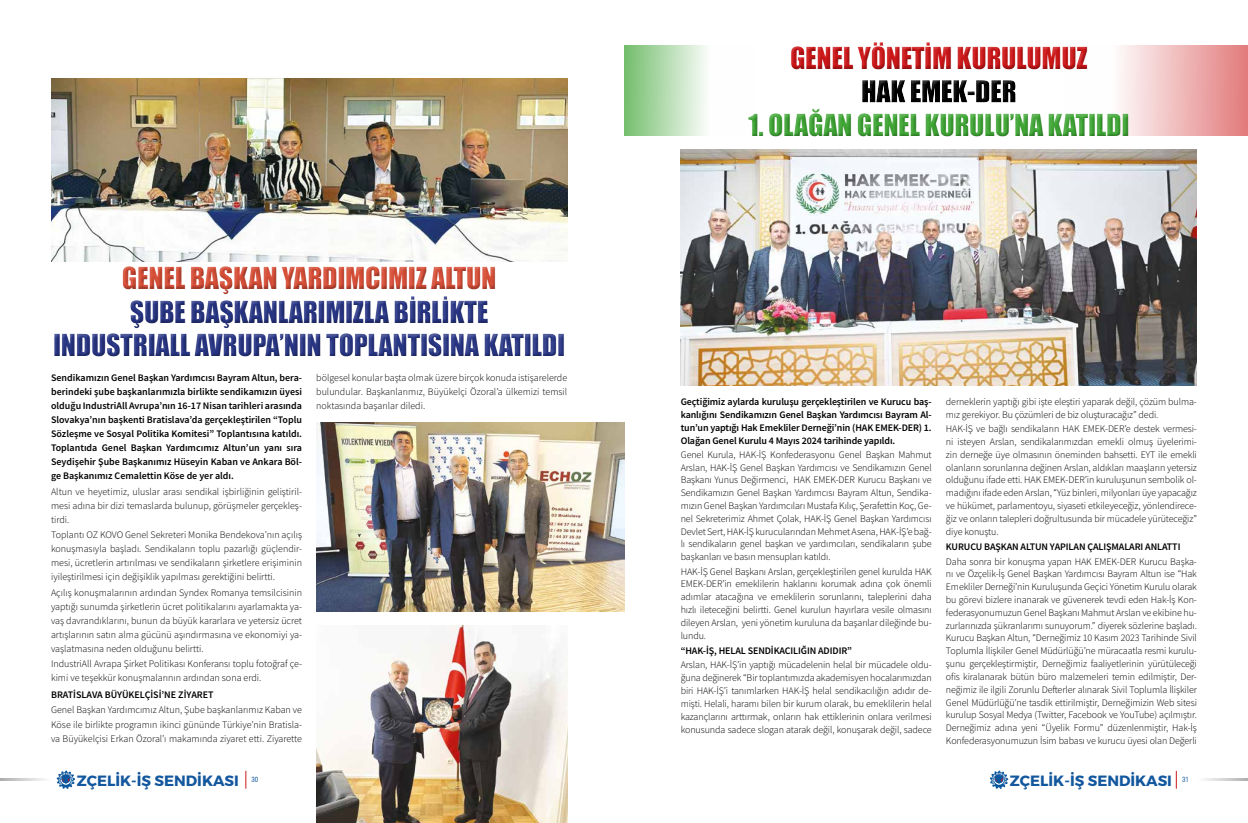
<style>
.page{position:relative;width:1248px;height:823px;background:#fff}
.page>*{position:absolute;margin:0;border:0;box-sizing:border-box;transform-origin:0 0}
.t1{font:28px/33.5px "Impact";letter-spacing:-.01em;color:#283583;text-align:center}
.t2{font:28px "Impact";letter-spacing:-.01em;color:#3fa535}
.t3{font:28px "Impact";letter-spacing:-.01em;color:#d74f38}
.t4{font:28px "Impact";letter-spacing:-.01em;color:#cd1719}
.t5{font:700 14.9px "Montserrat";color:#13579e}
.t6{font:300 10px/12.8px "Source Sans Pro";letter-spacing:-.01em;color:#000;text-align:justify}
.t7{font:600 10px/14px "Source Sans Pro";letter-spacing:-.01em;color:#000;text-align:justify}
.t8{font:condensed 6.9px "Swiss 721 BT";color:#13579e}
</style>
<div class="page">
<svg style="left:1132px;top:45px;width:115px;height:91px;background:#edb1b2"></svg>
<svg style="left:624px;top:45px;width:82px;height:91px;background:#b4dbb0"></svg>
<div style="left:51px;top:264px;width:517px;height:96px;background:#000;opacity:.25"></div>
<div style="left:744px;top:40px;width:388px;height:100px;background:#000;opacity:.25"></div>
<img style="left:51px;top:78px;width:516px;height:183px">
<img style="left:316px;top:422px;width:308px;height:189px">
<img style="left:316px;top:625px;width:251px;height:197px">
<img style="left:680px;top:150px;width:516px;height:236px">
<svg style="left:1204px;top:778px;width:43px;height:2px"></svg>
<svg style="left:0;top:778px;width:45px;height:2px"></svg>
<svg style="left:57px;top:770px;width:18px;height:18px"></svg>
<svg style="left:990px;top:770px;width:18px;height:18px"></svg>
<svg style="left:245px;top:770px;width:1px;height:18px"></svg>
<svg style="left:1175px;top:771px;width:1px;height:17px"></svg>
<h1 class="t3" style="left:122px;top:256px;width:376px">GENEL BAŞKAN YARDIMCIMIZ ALTUN</h1>
<h1 class="t1" style="left:53px;top:294px;width:513px">ŞUBE BAŞKANLARIMIZLA BİRLİKTE<br>INDUSTRIALL AVRUPA’NIN TOPLANTISINA KATILDI</h1>
<p class="t7" style="left:51px;top:370px;width:252px">Sendikamızın Genel Başkan Yardımcısı Bayram Altun, bera&shy;berindeki şube başkanlarımızla birlikte sendikamızın üyesi olduğu IndustriAll Avrupa’nın 16-17 Nisan tarihleri arasında Slovakya’nın başkenti Bratislava’da gerçekleştirilen “Toplu Sözleşme ve Sosyal Politika Komitesi” Toplantısına katıldı.<br>Toplantıda Genel Başkan Yardımcımız Altun’un yanı sıra Seydişehir Şube Başkanımız Hüseyin Kaban ve Ankara Böl&shy;ge Başkanımız Cemalettin Köse de yer aldı.</p>
<p class="t6" style="left:51px;top:484px;width:252px;line-height:14px">Altun ve heyetimiz, uluslar arası sendikal işbirliğinin geliştiril&shy;mesi adına bir dizi temaslarda bulunup, görüşmeler gerçekleş&shy;tirdi.</p>
<p class="t6" style="left:51px;top:527px;width:252px;line-height:14px">Toplantı OZ KOVO Genel Sekreteri Monika Bendekova’nın açılış konuşmasıyla başladı. Sendikaların toplu pazarlığı güçlendir&shy;mesi, ücretlerin artırılması ve sendikaların şirketlere erişiminin iyileştirilmesi için değişiklik yapılması gerektiğini belirtti.</p>
<p class="t6" style="left:51px;top:585px;width:252px;line-height:14px">Açılış konuşmalarının ardından Syndex Romanya temsilcisinin yaptığı sunumda şirketlerin ücret politikalarını ayarlamakta ya&shy;vaş davrandıklarını, bunun da büyük kararlara ve yetersiz ücret artışlarının satın alma gücünü aşındırmasına ve ekonomiyi ya&shy;vaşlatmasına neden olduğunu belirtti.</p>
<p class="t6" style="left:51px;top:656px;width:252px;line-height:14px">IndustriAll Avrapa Şirket Politikası Konferansı toplu fotoğraf çe&shy;kimi ve teşekkür konuşmalarının ardından sona erdi.</p>
<p class="t7" style="left:51px;top:687px;width:164px">BRATİSLAVA BÜYÜKELÇİSİ’NE ZİYARET</p>
<p class="t6" style="left:51px;top:702px;width:252px;line-height:14px">Genel Başkan Yardımcımız Altun, Şube başkanlarımız Kaban ve Köse ile birlikte programın ikinci gününde Türkiye’nin Bratisla&shy;va Büyükelçisi Erkan Özoral’ı makamında ziyaret etti. Ziyarette</p>
<p class="t6" style="left:316px;top:370px;width:252px;line-height:14px">bölgesel konular başta olmak üzere birçok konuda istişarelerde bulundular. Başkanlarımız, Büyükelçi Özoral’a ülkemizi temsil noktasında başarılar diledi.</p>
<h1 class="t4" style="left:790px;top:36px;width:299px">GENEL YÖNETİM KURULUMUZ</h1>
<h1 class="t2" style="left:748px;top:103px;width:382px">1. OLAĞAN GENEL KURULU’NA KATILDI</h1>
<p class="t7" style="left:680px;top:395px;width:252px;line-height:12.8px">Geçtiğimiz aylarda kuruluşu gerçekleştirilen ve Kurucu baş&shy;kanlığını Sendikamızın Genel Başkan Yardımcısı Bayram Al&shy;tun’un yaptığı Hak Emekliler Derneği’nin (HAK EMEK-DER) 1.<br>Olağan Genel Kurulu 4 Mayıs 2024 tarihinde yapıldı.</p>
<p class="t6" style="left:680px;top:448px;width:252px">Genel Kurula, HAK-İŞ Konfederasyonu Genel Başkan Mahmut Arslan, HAK-İŞ Genel Başkan Yardımcısı ve Sendikamızın Genel Başkanı Yunus Değirmenci, HAK EMEK-DER Kurucu Başkanı ve Sendikamızın Genel Başkan Yardımcısı Bayram Altun, Sendika&shy;mızın Genel Başkan Yardımcıları Mustafa Kılıç, Şerafettin Koç, Ge&shy;nel Sekreterimiz Ahmet Çolak, HAK-İŞ Genel Başkan Yardımcısı Devlet Sert, HAK-İŞ kurucularından Mehmet Asena, HAK-İŞ’e bağ&shy;lı sendikaların genel başkan ve yardımcıları, sendikaların şube başkanları ve basın mensupları katıldı.</p>
<p class="t6" style="left:680px;top:564px;width:252px">HAK-İŞ Genel Başkanı Arslan, gerçekleştirilen genel kurulda HAK EMEK-DER’in emeklilerin haklarını korumak adına çok önemli adımlar atacağına ve emeklilerin sorunlarını, taleplerini daha hızlı ileteceğini belirtti. Genel kurulun hayırlara vesile olmasını dileyen Arslan, yeni yönetim kuruluna da başarılar dileğinde bu&shy;lundu.</p>
<p class="t7" style="left:680px;top:643px;width:173px">“HAK-İŞ, HELAL SENDİKACILIĞIN ADIDIR”</p>
<p class="t6" style="left:680px;top:658px;width:252px">Arslan, HAK-İŞ’in yaptığı mücadelenin helal bir mücadele oldu&shy;ğuna değinerek “Bir toplantımızda akademisyen hocalarımızdan biri HAK-İŞ’i tanımlarken HAK-İŞ helal sendikacılığın adıdır de&shy;mişti. Helali, haramı bilen bir kurum olarak, bu emeklilerin helal kazançlarını arttırmak, onların hak ettiklerinin onlara verilmesi konusunda sadece slogan atarak değil, konuşarak değil, sadece</p>
<p class="t6" style="left:945px;top:395px;width:252px">derneklerin yaptığı gibi işte eleştiri yaparak değil, çözüm bulma&shy;mız gerekiyor. Bu çözümleri de biz oluşturacağız” dedi.</p>
<p class="t6" style="left:945px;top:422px;width:252px">HAK-İŞ ve bağlı sendikaların HAK EMEK-DER’e destek vermesi&shy;ni isteyen Arslan, sendikalarımızdan emekli olmuş üyelerimi&shy;zin derneğe üye olmasının öneminden bahsetti. EYT ile emekli olanların sorunlarına değinen Arslan, aldıkları maaşların yetersiz olduğunu ifade etti. HAK EMEK-DER’in kuruluşunun sembolik ol&shy;madığını ifade eden Arslan, “Yüz binleri, milyonları üye yapacağız ve hükümet, parlamentoyu, siyaseti etkileyeceğiz, yönlendirece&shy;ğiz ve onların talepleri doğrultusunda bir mücadele yürüteceğiz” diye konuştu.</p>
<p class="t7" style="left:945px;top:539px;width:236px">KURUCU BAŞKAN ALTUN YAPILAN ÇALIŞMALARI ANLATTI</p>
<p class="t6" style="left:945px;top:554px;width:252px">Daha sonra bir konuşma yapan HAK EMEK-DER Kurucu Başka&shy;nı ve Özçelik-İş Genel Başkan Yardımcısı Bayram Altun ise “Hak Emekliler Derneği’nin Kuruluşunda Geçici Yönetim Kurulu olarak bu görevi bizlere inanarak ve güvenerek tevdi eden Hak-İş Kon&shy;federasyonumuzun Genel Başkanı Mahmut Arslan ve ekibine hu&shy;zurlarınızda şükranlarımı sunuyorum.” diyerek sözlerine başladı.<br>Kurucu Başkan Altun, “Derneğimiz 10 Kasım 2023 Tarihinde Sivil Toplumla İlişkiler Genel Müdürlüğü’ne müracaatla resmi kurulu&shy;şunu gerçekleştirmiştir, Derneğimiz faaliyetlerinin yürütüleceği ofis kiralanarak bütün büro malzemeleri temin edilmiştir, Der&shy;neğimiz ile ilgili Zorunlu Defterler alınarak Sivil Toplumla İlişkiler Genel Müdürlüğü’ne tasdik ettirilmiştir, Derneğimizin Web sitesi kurulup Sosyal Medya (Twitter, Facebook ve YouTube) açılmıştır.<br>Derneğimiz adına yeni “Üyelik Formu” düzenlenmiştir, Hak-İş Konfederasyonumuzun İsim babası ve kurucu üyesi olan Değerli</p>
<h2 class="t5" style="left:77px;top:771px;width:164px">ZÇELİK-İŞ SENDİKASI</h2>
<h2 class="t5" style="left:1009px;top:771px;width:164px">ZÇELİK-İŞ SENDİKASI</h2>
<p class="t8" style="left:251px;top:775px;width:8px">30</p>
<p class="t8" style="left:1181px;top:775px;width:8px">31</p>
</div>
